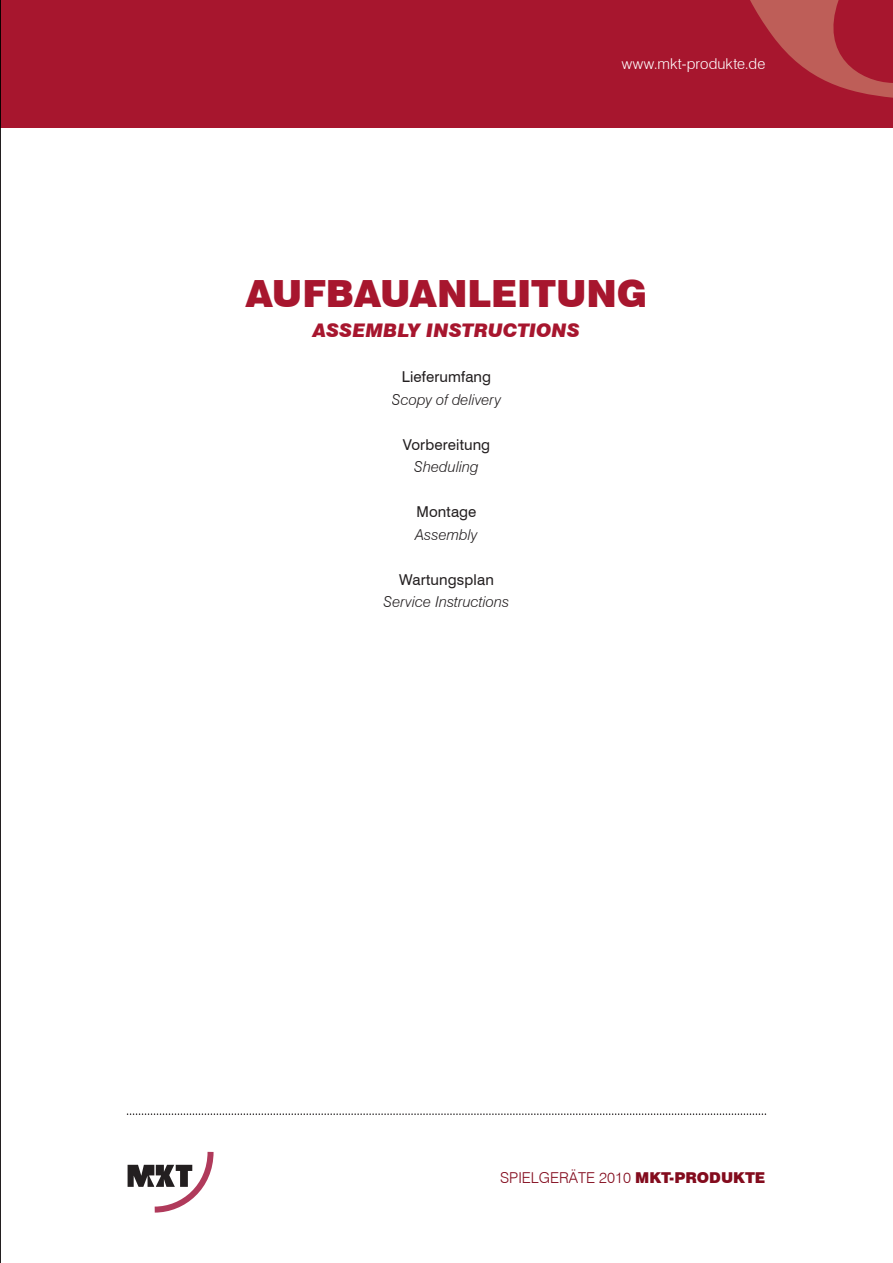
<style>
.page{position:relative;width:893px;height:1263px;background:#fff}
.page>*{position:absolute;margin:0;border:0;box-sizing:border-box;transform-origin:0 0}
.t1{font:900 37.5px "Swiss 721 BT";letter-spacing:-.005em;color:#a7162e}
.t2{font:italic 900 18.75px "Swiss 721 BT";color:#a7162e}
.t3{font:italic 300 15px "Swiss 721 BT";letter-spacing:.005em;color:#231f20}
.t4{font:15px "Swiss 721 BT";letter-spacing:.01em;color:#231f20}
.t5{font:300 15px "Swiss 721 BT";color:#830b1d}
.t6{font:300 15px "Swiss 721 BT";letter-spacing:.005em;color:#fff}
.s1{font-weight:900}
</style>
<div class="page">
<div style="left:0;top:0;width:893px;height:128px;background:#a7162e"></div>
<svg style="left:750px;top:0;width:143px;height:98px"></svg>
<svg style="left:127px;top:1113px;width:639px;height:2px"></svg>
<hr style="left:0;top:128px;width:1px;height:1135px;background:#231f20">
<hr style="left:0;top:0;width:1px;height:128px;background:#0d0000">
<svg style="left:128px;top:1151px;width:86px;height:62px"></svg>
<p class="t6" style="left:622px;top:54px;width:145px">www.mkt-produkte.de</p>
<h1 class="t1" style="left:245px;top:271px;width:404px">AUFBAUANLEITUNG</h1>
<p class="t2" style="left:313px;top:319px;width:269px">ASSEMBLY INSTRUCTIONS</p>
<p class="t4" style="left:402px;top:368px;width:91px">Lieferumfang</p>
<p class="t3" style="left:392px;top:390px;width:111px">Scopy of delivery</p>
<p class="t4" style="left:403px;top:435px;width:89px">Vorbereitung</p>
<p class="t3" style="left:414px;top:458px;width:66px">Sheduling</p>
<p class="t4" style="left:416px;top:503px;width:62px">Montage</p>
<p class="t3" style="left:415px;top:525px;width:64px">Assembly</p>
<p class="t4" style="left:399px;top:570px;width:96px">Wartungsplan</p>
<p class="t3" style="left:384px;top:593px;width:127px">Service Instructions</p>
<p class="t5" style="left:500px;top:1169px;width:267px">SPIELGERÄTE 2010 <span class="s1">MKT-PRODUKTE</span></p>
</div>
